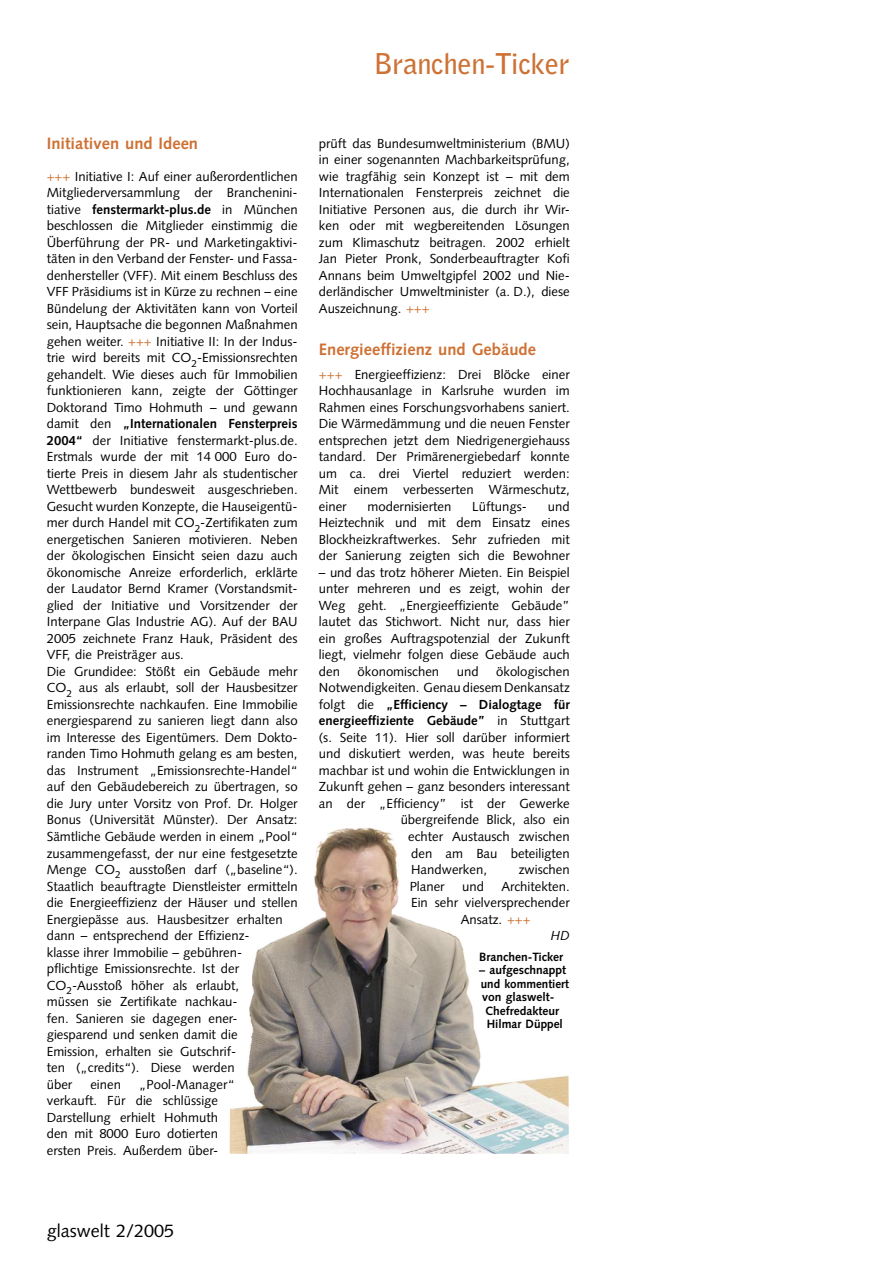
<style>
.page{position:relative;width:893px;height:1263px;background:#fff}
.page>*{position:absolute;margin:0;border:0;box-sizing:border-box;transform-origin:0 0}
.GW_Rubriken{font:700 28.5px "Bell Gothic";letter-spacing:-.01em;color:#ce7134}
.t1{font:18px "Syntax";color:#000}
.GW_Zwischenüberschrift_11_14{font:700 16.5px "Syntax";color:#ce7134}
.GW_Grundtext_8_75_11{font:13.2px/16.5px "Syntax";color:#000;text-align:justify}
.GW_Grundtext_8_75_11-2{font:700 13.2px "Syntax";color:#000}
.t2{font:italic 13.2px "Syntax";color:#000}
.GW_BU_8_9{font:700 12px "Syntax";color:#000}
.s1{color:#ce7134}
.s2{font-weight:700}
.s3{font-weight:400}
</style>
<div class="page">
<img style="left:230px;top:828px;width:339px;height:326px">
<p class="GW_Rubriken" style="left:374px;top:46px;width:197px">Branchen-Ticker</p>
<p class="GW_Zwischenüberschrift_11_14" style="left:47px;top:133px;width:153px">Initiativen und Ideen</p>
<p class="GW_Grundtext_8_75_11" style="left:47px;top:168px;width:252px"><span class="s1">+++</span> Initiative I: Auf einer außerordentlichen Mitgliederversammlung der Branchenini&shy;tiative <span class="s2">fenstermarkt-plus.de</span> in München beschlossen die Mitglieder einstimmig die Überführung der PR- und Marketingaktivi&shy;täten in den Verband der Fenster- und Fassa&shy;denhersteller (VFF). Mit einem Beschluss des VFF Präsidiums ist in Kürze zu rechnen – eine Bündelung der Aktivitäten kann von Vorteil sein, Hauptsache die begonnen Maßnahmen gehen weiter. <span class="s1">+++</span> Initiative II: In der Indus&shy;trie wird bereits mit CO<sub>2</sub>-Emissionsrechten gehandelt. Wie dieses auch für Immobilien funktionieren kann, zeigte der Göttinger Doktorand Timo Hohmuth – und gewann damit den <span class="s2">„Internationalen Fensterpreis 2004“</span> der Initiative fenstermarkt-plus.de.<br>Erstmals wurde der mit 14 000 Euro do&shy;tierte Preis in diesem Jahr als studentischer Wettbewerb bundesweit ausgeschrieben.<br>Gesucht wurden Konzepte, die Hauseigentü&shy;mer durch Handel mit CO<sub>2</sub>-Zertifikaten zum energetischen Sanieren motivieren. Neben der ökologischen Einsicht seien dazu auch ökonomische Anreize erforderlich, erklärte der Laudator Bernd Kramer (Vorstandsmit&shy;glied der Initiative und Vorsitzender der Interpane Glas Industrie AG). Auf der BAU 2005 zeichnete Franz Hauk, Präsident des VFF, die Preisträger aus.</p>
<p class="GW_Grundtext_8_75_11" style="left:47px;top:663px;width:252px;text-align:left">Die Grundidee: Stößt ein Gebäude mehr CO<sub>2</sub> aus als erlaubt, soll der Hausbesitzer Emissionsrechte nachkaufen. Eine Immobilie energiesparend zu sanieren liegt dann also im Interesse des Eigentümers. Dem Dokto&shy;randen Timo Hohmuth gelang es am besten, das Instrument „Emissionsrechte-Handel“ auf den Gebäudebereich zu übertragen, so die Jury unter Vorsitz von Prof. Dr. Holger Bonus (Universität Münster). Der Ansatz:<br>Sämtliche Gebäude werden in einem „Pool“ zusammengefasst, der nur eine festgesetzte Menge CO<sub>2</sub> ausstoßen darf („baseline“).<br>Staatlich beauftragte Dienstleister ermitteln die Energieeffizienz der Häuser und stellen Energiepässe aus. Hausbesitzer erhalten dann – entsprechend der Effizienz-<br>klasse ihrer Immobilie – gebühren-<br>pflichtige Emissionsrechte. Ist der CO<sub>2</sub>-Ausstoß höher als erlaubt,<br>müssen sie Zertifikate nachkau-<br>fen. Sanieren sie dagegen ener&shy;giesparend und senken damit die<br>Emission, erhalten sie Gutschrif-<br>ten („credits“). Diese werden<br>über</p>
<p class="GW_Grundtext_8_75_11" style="left:47px;top:1076px;width:189px;text-align:left;text-indent:92px">„Pool-Manager“ verkauft. Für die schlüssige<br>Darstellung erhielt Hohmuth den mit 8000 Euro dotierten ersten Preis. Außerdem über-</p>
<p class="GW_Grundtext_8_75_11" style="left:90px;top:1076px;width:32px">einen</p>
<p class="GW_Grundtext_8_75_11" style="left:319px;top:135px;width:252px">prüft das Bundesumweltministerium (BMU) in einer sogenannten Machbarkeitsprüfung, wie tragfähig sein Konzept ist – mit dem Internationalen Fensterpreis zeichnet die Initiative Personen aus, die durch ihr Wir&shy;ken oder mit wegbereitenden Lösungen zum Klimaschutz beitragen. 2002 erhielt Jan Pieter Pronk, Sonderbeauftragter Kofi Annans beim Umweltgipfel 2002 und Nie&shy;derländischer Umweltminister (a. D.), diese Auszeichnung. <span class="s1">+++</span></p>
<p class="GW_Zwischenüberschrift_11_14" style="left:319px;top:340px;width:218px">Energieeffizienz und Gebäude</p>
<p class="GW_Grundtext_8_75_11" style="left:319px;top:366px;width:252px"><span class="s1">+++</span> Energieeffizienz: Drei Blöcke einer Hochhausanlage in Karlsruhe wurden im Rahmen eines Forschungsvorhabens saniert.<br>Die Wärmedämmung und die neuen Fenster entsprechen jetzt dem Niedrigenergiehauss tandard. Der Primärenergiebedarf konnte um ca. drei Viertel reduziert werden:<br>Mit einem verbesserten Wärmeschutz, einer</p>
<p class="GW_Grundtext_8_75_11" style="left:367px;top:498px;width:85px">modernisierten</p>
<p class="GW_Grundtext_8_75_11" style="left:472px;top:498px;width:56px">Lüftungs-</p>
<p class="GW_Grundtext_8_75_11" style="left:319px;top:498px;width:252px;text-indent:229px">und Heiztechnik und mit dem Einsatz eines Blockheizkraftwerkes. Sehr zufrieden mit der Sanierung zeigten sich die Bewohner</p>
<p class="GW_Grundtext_8_75_11" style="left:319px;top:564px;width:252px">– und das trotz höherer Mieten. Ein Beispiel unter mehreren und es zeigt, wohin der Weg geht. „Energieeffiziente Gebäude” lautet das Stichwort. Nicht nur, dass hier ein großes Auftragspotenzial der Zukunft liegt, vielmehr folgen diese Gebäude auch den</p>
<p class="GW_Grundtext_8_75_11" style="left:358px;top:663px;width:83px">ökonomischen</p>
<p class="GW_Grundtext_8_75_11" style="left:457px;top:663px;width:23px">und</p>
<p class="GW_Grundtext_8_75_11" style="left:496px;top:663px;width:75px">ökologischen</p>
<p class="GW_Grundtext_8_75_11" style="left:319px;top:680px;width:252px">Notwendigkeiten. Genau diesem Denkansatz</p>
<p class="GW_Grundtext_8_75_11-2" style="left:319px;top:697px;width:252px"><span class="s3">folgt die</span> „Efficiency – Dialogtage für</p>
<p class="GW_Grundtext_8_75_11-2" style="left:319px;top:713px;width:252px">energieeffiziente Gebäude” <span class="s3">in Stuttgart</span></p>
<p class="GW_Grundtext_8_75_11" style="left:319px;top:729px;width:252px">(s. Seite 11). Hier soll darüber informiert</p>
<p class="GW_Grundtext_8_75_11" style="left:319px;top:746px;width:252px">und diskutiert werden, was heute bereits</p>
<p class="GW_Grundtext_8_75_11" style="left:319px;top:762px;width:252px">machbar ist und wohin die Entwicklungen in</p>
<p class="GW_Grundtext_8_75_11" style="left:319px;top:779px;width:252px">Zukunft gehen – ganz besonders interessant</p>
<p class="GW_Grundtext_8_75_11" style="left:319px;top:795px;width:252px">an der „Efficiency” ist der Gewerke</p>
<p class="GW_Grundtext_8_75_11" style="left:401px;top:812px;width:171px">übergreifende Blick, also ein</p>
<p class="GW_Grundtext_8_75_11" style="left:408px;top:828px;width:163px">echter Austausch zwischen</p>
<p class="GW_Grundtext_8_75_11" style="left:411px;top:845px;width:160px">den am Bau beteiligten</p>
<p class="GW_Grundtext_8_75_11" style="left:411px;top:861px;width:77px">Handwerken,</p>
<p class="GW_Grundtext_8_75_11" style="left:519px;top:861px;width:53px">zwischen</p>
<p class="GW_Grundtext_8_75_11" style="left:410px;top:878px;width:37px">Planer</p>
<p class="GW_Grundtext_8_75_11" style="left:462px;top:878px;width:23px">und</p>
<p class="GW_Grundtext_8_75_11" style="left:501px;top:878px;width:70px">Architekten.</p>
<p class="GW_Grundtext_8_75_11" style="left:411px;top:894px;width:160px">Ein sehr vielversprechender</p>
<p class="GW_Grundtext_8_75_11" style="left:461px;top:911px;width:71px">Ansatz. <span class="s1">+++</span></p>
<p class="t2" style="left:551px;top:928px;width:20px">HD</p>
<p class="GW_BU_8_9" style="left:479px;top:949px;width:86px">Branchen-Ticker</p>
<p class="GW_BU_8_9" style="left:479px;top:963px;width:88px">– aufgeschnappt</p>
<p class="GW_BU_8_9" style="left:481px;top:976px;width:90px">und kommentiert</p>
<p class="GW_BU_8_9" style="left:482px;top:990px;width:74px">von glaswelt-</p>
<p class="GW_BU_8_9" style="left:485px;top:1003px;width:76px">Chefredakteur</p>
<p class="GW_BU_8_9" style="left:487px;top:1017px;width:78px">Hilmar Düppel</p>
<p class="t1" style="left:47px;top:1220px;width:129px">glaswelt 2/2005</p>
</div>
